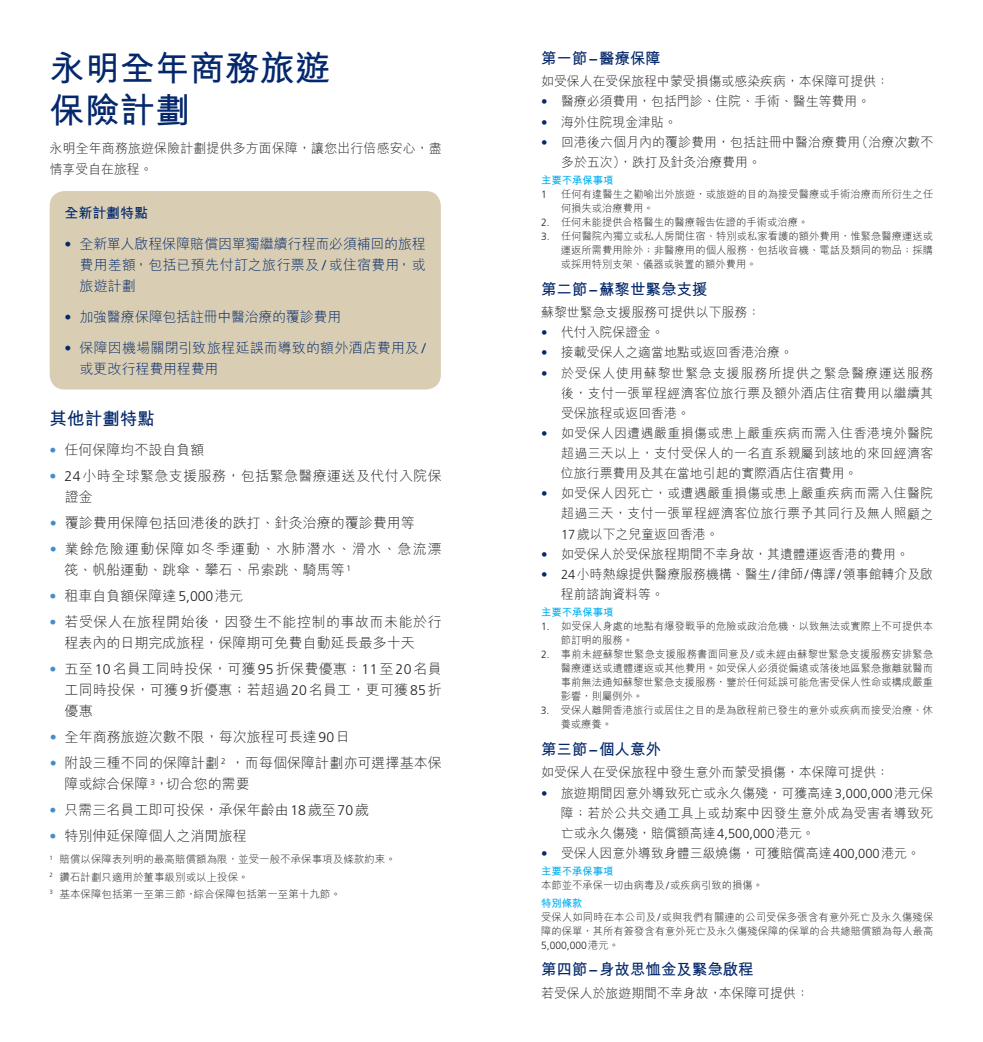
<style>
.page{position:relative;width:983px;height:1042px;background:#fff}
.page>*{position:absolute;margin:0;border:0;box-sizing:border-box;transform-origin:0 0}
.t1{font:700 35px/42px "M Hei HK";color:#04286b}
.t2{font:700 17.5px "M Hei HK";color:#04286b}
.t3{font:700 15.75px "M Hei HK";color:#04286b}
.t4{font:300 14px/21px "M Hei HK";color:#231f20;text-align:justify}
.t5{font:300 14px/21px "M Hei HK";letter-spacing:-.005em;color:#04286b;text-align:justify}
.t6{font:300 14px/21px "M Hei HK";letter-spacing:.035em;color:#231f20}
.t7{font:300 14px/21px "M Hei HK";letter-spacing:.08em;color:#231f20}
.t8{font:300 14px/21px "M Hei HK";letter-spacing:.025em;color:#231f20}
.t9{font:700 14px "M Hei HK";color:#04286b}
.t10{font:300 13.12px/20.1px "M Hei HK";color:#231f20;text-align:justify}
.t11{font:300 10.5px/14px "M Hei HK";letter-spacing:.005em;color:#231f20}
.t12{font:700 10.5px "M Hei HK";color:#00aeef}
.t13{font:300 10.5px "Frutiger LT Std";color:#231f20}
.s1{font-family:"Frutiger LT Std"}
.s2{font-family:"Frutiger LT Std";color:#448dcb}
.s3{font-family:"Frutiger LT Std";color:#04286b}
.s4{font-weight:700;color:#00aeef}
.s5{font-family:"M Hei HK"}
</style>
<div class="page">
<div style="left:50px;top:191px;width:391px;height:198px;background:#d9ceb3;border-radius:15px"></div>
<h1 class="t1" style="left:50px;top:44px;width:281px">永明全年商務旅遊保險計劃</h1>
<p class="t10" style="left:50px;top:137px;width:393px;line-height:21px">永明全年商務旅遊保險計劃提供多方面保障，讓您出行倍感安心，盡情享受自在旅程。</p>
<p class="t9" style="left:64px;top:203px;width:85px">全新計劃特點</p>
<p class="t5" style="left:79px;top:233px;width:348px;text-indent:-15px"><span class="s1">•</span> 全新單人啟程保障賠償因單獨繼續行程而必須補回的旅程費用差額，包括已預先付訂之旅行票及 <span class="s1">/</span> 或住宿費用，或旅遊計劃</p>
<p class="t5" style="left:65px;top:306px;width:278px"><span class="s1">•</span> 加強醫療保障包括註冊中醫治療的覆診費用</p>
<p class="t5" style="left:79px;top:337px;width:348px;text-indent:-15px"><span class="s1">•</span> 保障因機場關閉引致旅程延誤而導致的額外酒店費用及 <span class="s1">/</span>或更改行程費用程費用</p>
<h2 class="t2" style="left:50px;top:405px;width:106px">其他計劃特點</h2>
<p class="t4" style="left:50px;top:439px;width:156px"><span class="s2">•</span> 任何保障均不設自負額</p>
<p class="t8" style="left:65px;top:465px;width:379px;text-indent:-15px"><span class="s2">•</span> <span class="s1">24</span>小時全球緊急支援服務，包括緊急醫療運送及代付入院保證金</p>
<p class="t4" style="left:50px;top:512px;width:366px"><span class="s2">•</span> 覆診費用保障包括回港後的跌打、針灸治療的覆診費用等</p>
<p class="t7" style="left:65px;top:538px;width:379px;text-indent:-15px"><span class="s2">•</span> 業餘危險運動保障如冬季運動、水肺潛水、滑水、急流漂筏、帆船運動、跳傘、攀石、吊索跳、騎馬等<sup>1</sup></p>
<p class="t4" style="left:50px;top:585px;width:195px"><span class="s2">•</span> 租車自負額保障達<span class="s1">5,000</span>港元</p>
<p class="t6" style="left:64px;top:611px;width:379px;text-indent:-15px"><span class="s2">•</span> 若受保人在旅程開始後，因發生不能控制的事故而未能於行程表內的日期完成旅程，保障期可免費自動延長最多十天</p>
<p class="t4" style="left:65px;top:658px;width:379px;text-indent:-15px"><span class="s2">•</span> 五至<span class="s1">10</span>名員工同時投保，可獲<span class="s1">95</span>折保費優惠；<span class="s1">11</span>至<span class="s1">20</span>名員工同時投保，可獲<span class="s1">9</span>折優惠；若超過<span class="s1">20</span>名員工，更可獲<span class="s1">85</span>折優惠</p>
<p class="t4" style="left:50px;top:726px;width:301px"><span class="s2">•</span> 全年商務旅遊次數不限，每次旅程可長達<span class="s1">90</span>日</p>
<p class="t4" style="left:64px;top:752px;width:379px;text-indent:-15px"><span class="s2">•</span> 附設三種不同的保障計劃 <sup>2</sup> ，而每個保障計劃亦可選擇基本保障或綜合保障 <sup>3</sup>，切合您的需要</p>
<p class="t4" style="left:50px;top:799px;width:321px"><span class="s2">•</span> 只需三名員工即可投保，承保年齡由<span class="s1">18</span>歲至<span class="s1">70</span>歲</p>
<p class="t4" style="left:50px;top:825px;width:198px"><span class="s2">•</span> 特別伸延保障個人之消閒旅程</p>
<p class="t11" style="left:50px;top:850px;width:347px;line-height:17.2px"><sup>1</sup> 賠償以保障表列明的最高賠償額為限，並受一般不承保事項及條款約束。<br><sup>2</sup> 鑽石計劃只適用於董事級別或以上投保。<br><sup>3</sup> 基本保障包括第一至第三節，綜合保障包括第一至第十九節。</p>
<p class="t3" style="left:541px;top:46px;width:121px">第一節<span class="s1">–</span>醫療保障</p>
<p class="t10" style="left:541px;top:71px;width:349px">如受保人在受保旅程中蒙受損傷或感染疾病，本保障可提供：</p>
<p class="t10" style="left:541px;top:91px;width:330px"><span class="s3">•</span> 醫療必須費用，包括門診、住院、手術、醫生等費用。</p>
<p class="t10" style="left:541px;top:111px;width:137px"><span class="s3">•</span> 海外住院現金津貼。</p>
<p class="t10" style="left:561px;top:131px;width:374px;text-indent:-20px"><span class="s3">•</span> 回港後六個月內的覆診費用，包括註冊中醫治療費用（治療次數不多於五次），跌打及針灸治療費用。</p>
<p class="t12" style="left:541px;top:173px;width:74px">主要不承保事項</p>
<p class="t13" style="left:541px;top:189px;width:7px">1</p>
<p class="t11" style="left:561px;top:187px;width:374px">任何有違醫生之勸喻出外旅遊，或旅遊的目的為接受醫療或手術治療而所衍生之任何損失或治療費用。</p>
<p class="t11" style="left:541px;top:215px;width:269px"><span class="s1">2.</span> 任何未能提供合格醫生的醫療報告佐證的手術或治療。</p>
<p class="t11" style="left:560px;top:229px;width:374px;text-align:justify;text-indent:-20px"><span class="s1">3.</span> 任何醫院內獨立或私人房間住宿、特別或私家看護的額外費用，惟緊急醫療運送或運返所需費用除外；非醫療用的個人服務，包括收音機、電話及類同的物品；採購或採用特別支架、儀器或裝置的額外費用。</p>
<p class="t3" style="left:541px;top:277px;width:168px">第二節<span class="s1">–</span>蘇黎世緊急支援</p>
<p class="t10" style="left:541px;top:302px;width:220px">蘇黎世緊急支援服務可提供以下服務：</p>
<p class="t10" style="left:541px;top:322px;width:124px"><span class="s3">•</span> 代付入院保證金。</p>
<p class="t10" style="left:541px;top:342px;width:253px"><span class="s3">•</span> 接載受保人之適當地點或返回香港治療。</p>
<p class="t10" style="left:561px;top:362px;width:374px;text-indent:-20px"><span class="s3">•</span> 於受保人使用蘇黎世緊急支援服務所提供之緊急醫療運送服務後，支付一張單程經濟客位旅行票及額外酒店住宿費用以繼續其受保旅程或返回香港。</p>
<p class="t10" style="left:561px;top:422px;width:374px;text-indent:-20px"><span class="s3">•</span> 如受保人因遭遇嚴重損傷或患上嚴重疾病而需入住香港境外醫院超過三天以上，支付受保人的一名直系親屬到該地的來回經濟客位旅行票費用及其在當地引起的實際酒店住宿費用。</p>
<p class="t10" style="left:561px;top:483px;width:374px;text-indent:-20px"><span class="s3">•</span> 如受保人因死亡，或遭遇嚴重損傷或患上嚴重疾病而需入住醫院超過三天，支付一張單程經濟客位旅行票予其同行及無人照顧之<span class="s1">17</span>歲以下之兒童返回香港。</p>
<p class="t10" style="left:541px;top:543px;width:369px"><span class="s3">•</span> 如受保人於受保旅程期間不幸身故，其遺體運返香港的費用。</p>
<p class="t10" style="left:560px;top:563px;width:374px;text-indent:-20px"><span class="s3">•</span> <span class="s1">24</span>小時熱線提供醫療服務機構、醫生<span class="s1">/</span>律師<span class="s1">/</span>傳譯<span class="s1">/</span>領事館轉介及啟程前諮詢資料等。</p>
<p class="t12" style="left:541px;top:605px;width:74px">主要不承保事項</p>
<p class="t11" style="left:560px;top:619px;width:374px;text-indent:-20px"><span class="s1">1.</span> 如受保人身處的地點有爆發戰爭的危險或政治危機，以致無法或實際上不可提供本節訂明的服務。</p>
<p class="t11" style="left:560px;top:647px;width:374px;text-align:justify;text-indent:-20px"><span class="s1">2.</span> 事前未經蘇黎世緊急支援服務書面同意及<span class="s1">/</span>或未經由蘇黎世緊急支援服務安排緊急醫療運送或遺體運返或其他費用。如受保人必須從偏遠或落後地區緊急撤離就醫而事前無法通知蘇黎世緊急支援服務，鑒於任何延誤可能危害受保人性命或構成嚴重影響，則屬例外。</p>
<p class="t11" style="left:560px;top:703px;width:374px;text-indent:-20px"><span class="s1">3.</span> 受保人離開香港旅行或居住之目的是為啟程前已發生的意外或疾病而接受治療、休養或療養。</p>
<p class="t3" style="left:541px;top:737px;width:121px">第三節<span class="s1">–</span>個人意外</p>
<p class="t10" style="left:541px;top:762px;width:349px">如受保人在受保旅程中發生意外而蒙受損傷，本保障可提供：</p>
<p class="t10" style="left:561px;top:782px;width:374px;text-indent:-20px"><span class="s3">•</span> 旅遊期間因意外導致死亡或永久傷殘，可獲高達<span class="s1">3,000,000</span>港元保障；若於公共交通工具上或劫案中因發生意外成為受害者導致死亡或永久傷殘，賠償額高達<span class="s1">4,500,000</span>港元。</p>
<p class="t10" style="left:541px;top:842px;width:380px"><span class="s3">•</span> 受保人因意外導致身體三級燒傷，可獲賠償高達<span class="s1">400,000</span>港元。</p>
<p class="t11" style="left:541px;top:864px;width:223px"><span class="s4">主要不承保事項<br></span>本節並不承保一切由病毒及<span class="s1">/</span>或疾病引致的損傷。</p>
<p class="t11" style="left:541px;top:895px;width:393px"><span class="s4">特別條款<br></span>受保人如同時在本公司及<span class="s1">/</span>或與我們有關連的公司受保多張含有意外死亡及永久傷殘保障的保單，其所有簽發含有意外死亡及永久傷殘保障的保單的合共總賠償額為每人最高</p>
<p class="t13" style="left:541px;top:939px;width:80px">5,000,000<span class="s5">港元。</span></p>
<p class="t3" style="left:541px;top:958px;width:214px">第四節<span class="s1">–</span>身故思恤金及緊急啟程</p>
<p class="t10" style="left:541px;top:982px;width:269px">若受保人於旅遊期間不幸身故，本保障可提供：</p>
</div>
